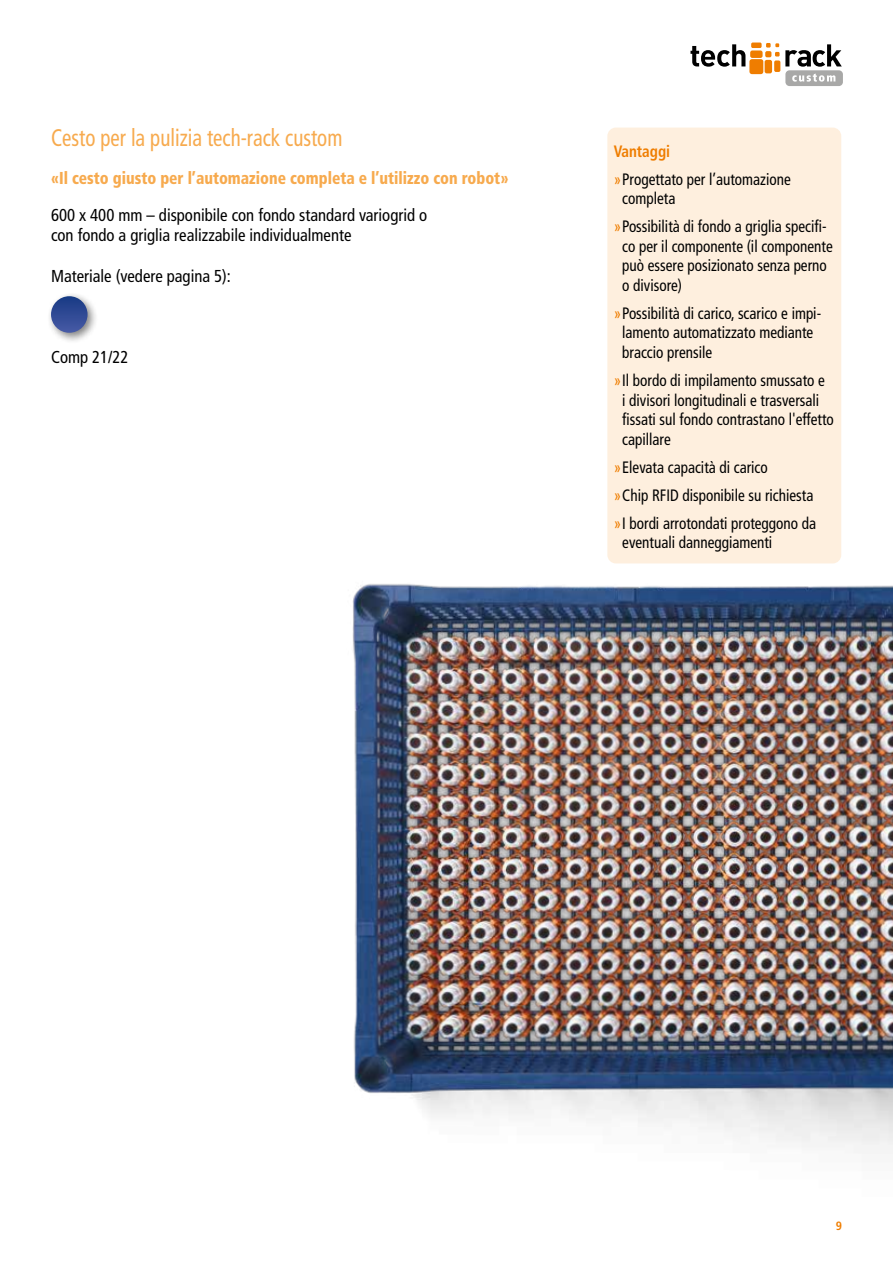
<style>
.page{position:relative;width:893px;height:1263px;background:#fff}
.page>*{position:absolute;margin:0;border:0;box-sizing:border-box;transform-origin:0 0}
.t1{font:condensed 24px "Frutiger LT Pro";color:#f7aa4e;scale:.87 1}
.t2{font:condensed 17.25px/20.2px "Frutiger LT Pro";color:#000}
.t3{font:900 condensed 17.25px "Frutiger LT Pro";color:#f7aa4e;scale:.9 1}
.t4{font:condensed 16.5px/19.5px "Frutiger LT Pro";color:#000;scale:.92 1}
.t5{font:700 condensed 12px "Frutiger LT Pro";color:#ef7d00}
.s1{font-weight:700;color:#ef7d00}
.s2{color:#ef7d00}
</style>
<div class="page">
<img style="left:352px;top:557px;width:541px;height:597px">
<div style="left:46px;top:291px;width:53px;height:53px;background:#000;opacity:.5"></div>
<svg style="left:51px;top:296px;width:37px;height:37px"></svg>
<div style="left:785px;top:70px;width:58px;height:16px;background:#a8a8a7;border-radius:4px"></div>
<svg style="left:690px;top:44px;width:55px;height:23px"></svg>
<div style="left:749px;top:59px;width:14px;height:15px;background:#ef7d00;border-radius:3px"></div>
<div style="left:750px;top:50px;width:13px;height:8px;background:#ef7d00;border-radius:2px"></div>
<div style="left:751px;top:43px;width:11px;height:5px;background:#ef7d00;border-radius:2px"></div>
<div style="left:765px;top:60px;width:7px;height:13px;background:#ef7d00;border-radius:2px"></div>
<div style="left:774px;top:60px;width:6px;height:12px;background:#ef7d00;border-radius:2px"></div>
<svg style="left:765px;top:43px;width:77px;height:24px"></svg>
<svg style="left:792px;top:74px;width:43px;height:8px"></svg>
<div style="left:607px;top:128px;width:234px;height:435px;background:#feefde;border-radius:9px"></div>
<h1 class="t1" style="left:51px;top:123px;width:336px">Cesto per la pulizia tech-rack custom</h1>
<p class="t3" style="left:51px;top:167px;width:510px">«Il cesto giusto per l’automazione completa e l’utilizzo con robot»</p>
<p class="t2" style="left:51px;top:205px;width:378px">600 x 400 mm – disponibile con fondo standard variogrid o con fondo a griglia realizzabile individualmente</p>
<p class="t2" style="left:51px;top:266px;width:181px">Materiale (vedere pagina 5):</p>
<p class="t2" style="left:51px;top:347px;width:79px">Comp 21/22</p>
<p class="t4" style="left:614px;top:137px;width:194px;line-height:28px"><span class="s1">Vantaggi<br></span><span class="s2">»</span>Progettato per l’automazione</p>
<p class="t4" style="left:614px;top:185px;width:233px;line-height:28px;text-indent:9px">completa<br><span class="s2">»</span>Possibilità di fondo a griglia specifi-</p>
<p class="t4" style="left:622px;top:237px;width:230px">co per il componente (il componente può essere posizionato senza perno o divisore)</p>
<p class="t4" style="left:622px;top:304px;width:218px;text-indent:-9px"><span class="s2">»</span>Possibilità di carico, scarico e impi&shy;lamento automatizzato mediante braccio prensile</p>
<p class="t4" style="left:622px;top:371px;width:232px;text-indent:-9px"><span class="s2">»</span>Il bordo di impilamento smussato e<br>i divisori longitudinali e trasversali fissati sul fondo contrastano l'effetto capillare</p>
<p class="t4" style="left:614px;top:453px;width:222px;line-height:28px"><span class="s2">»</span>Elevata capacità di carico<br><span class="s2">»</span>Chip RFID disponibile su richiesta <span class="s2">»</span>I bordi arrotondati proteggono da</p>
<p class="t4" style="left:622px;top:533px;width:165px">eventuali danneggiamenti</p>
<p class="t5" style="left:836px;top:1218px;width:8px">9</p>
</div>
